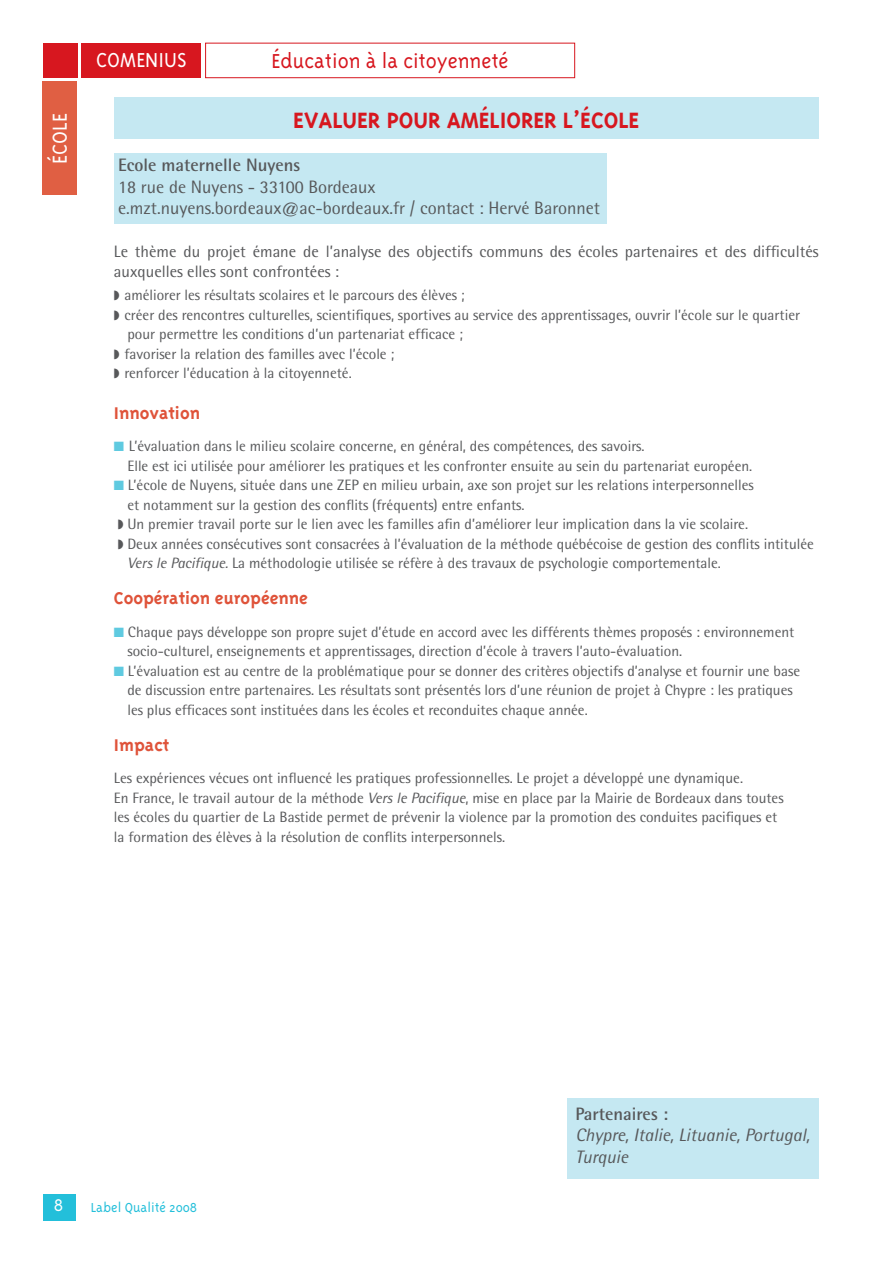
<style>
.page{position:relative;width:893px;height:1263px;background:#fff}
.page>*{position:absolute;margin:0;border:0;box-sizing:border-box;transform-origin:0 0}
.t1{font:700 25.5px "Triplex";color:#d7171f}
.t2{font:300 23.25px "Triplex";color:#d7171f}
.t3{font:300 23.25px "Triplex";color:#fff}
.t4{font:700 19.5px "Triplex";color:#df533a}
.t5{font:300 19.5px "Triplex";color:#fff}
.t6{font:18px/21.6px "Rotis Semi Sans";color:#57585a}
.t7{font:italic 18px/21.6px "Rotis Semi Sans";color:#57585a}
.t8{font:700 18px "Rotis Semi Sans";color:#57585a}
.t9{font:16.5px/19.8px "Rotis Semi Sans";color:#57585a}
.t10{font:15px/19.5px "Rotis Semi Sans";color:#57585a}
.t11{font:300 15px "Triplex";color:#23bfda}
.s1{color:#5fcae0}
.s2{font-style:italic}
</style>
<div class="page">
<div style="left:43px;top:1194px;width:32px;height:26px;background:#23bfda"></div>
<div style="left:43px;top:43px;width:35px;height:35px;background:#d7171f"></div>
<div style="left:43px;top:81px;width:34px;height:114px;background:#e05f43"></div>
<div style="left:82px;top:43px;width:119px;height:35px;background:#d7171f"></div>
<div style="left:205px;top:43px;width:370px;height:35px;border:1px solid #d7171f"></div>
<div style="left:114px;top:153px;width:493px;height:71px;background:#c5e8f2"></div>
<div style="left:114px;top:98px;width:705px;height:41px;background:#c5e8f2"></div>
<div style="left:567px;top:1098px;width:252px;height:80px;background:#c5e8f2"></div>
<h2 class="t3" style="left:47px;top:164px;width:52px;rotate:-90deg">école</h2>
<h2 class="t3" style="left:96px;top:47px;width:90px">comenius</h2>
<h2 class="t2" style="left:272px;top:48px;width:238px">éducation à la citoyenneté</h2>
<h1 class="t1" style="left:293px;top:106px;width:348px">Evaluer pour améliorer l’école</h1>
<p class="t8" style="left:118px;top:154px;width:184px">Ecole maternelle Nuyens</p>
<p class="t6" style="left:118px;top:175px;width:483px">18 rue de Nuyens - 33100 Bordeaux e.mzt.nuyens.bordeaux@ac-bordeaux.fr / contact : Hervé Baronnet</p>
<p class="t9" style="left:114px;top:241px;width:706px">Le thème du projet émane de l’analyse des objectifs communs des écoles partenaires et des difficultés auxquelles elles sont confrontées :</p>
<p class="t10" style="left:124px;top:285px;width:677px">améliorer les résultats scolaires et le parcours des élèves ;<br>créer des rencontres culturelles, scientifiques, sportives au service des apprentissages, ouvrir l’école sur le quartier pour permettre les conditions d’un partenariat efficace ;<br>favoriser la relation des familles avec l’école ;<br>renforcer l’éducation à la citoyenneté.</p>
<h3 class="t4" style="left:114px;top:402px;width:88px">Innovation</h3>
<p class="t10" style="left:127px;top:436px;width:626px;text-indent:-13px"><span class="s1">■</span> L’évaluation dans le milieu scolaire concerne, en général, des compétences, des savoirs.<br>Elle est ici utilisée pour améliorer les pratiques et les confronter ensuite au sein du partenariat européen.</p>
<p class="t10" style="left:127px;top:475px;width:688px;text-indent:-13px"><span class="s1">■</span> L’école de Nuyens, située dans une ZEP en milieu urbain, axe son projet sur les relations interpersonnelles<br>et notamment sur la gestion des conflits (fréquents) entre enfants.<br>Un premier travail porte sur le lien avec les familles afin d’améliorer leur implication dans la vie scolaire.<br>Deux années consécutives sont consacrées à l’évaluation de la méthode québécoise de gestion des conflits intitulée <span class="s2">Vers le Pacifique.</span> La méthodologie utilisée se réfère à des travaux de psychologie comportementale.</p>
<h3 class="t4" style="left:114px;top:587px;width:196px">Coopération européenne</h3>
<p class="t10" style="left:127px;top:622px;width:668px;text-indent:-14px"><span class="s1">■</span> Chaque pays développe son propre sujet d’étude en accord avec les différents thèmes proposés : environnement socio-culturel, enseignements et apprentissages, direction d’école à travers l’auto-évaluation.</p>
<p class="t10" style="left:127px;top:661px;width:674px;text-indent:-14px"><span class="s1">■</span> L’évaluation est au centre de la problématique pour se donner des critères objectifs d’analyse et fournir une base de discussion entre partenaires. Les résultats sont présentés lors d’une réunion de projet à Chypre : les pratiques les plus efficaces sont instituées dans les écoles et reconduites chaque année.</p>
<h3 class="t4" style="left:114px;top:734px;width:57px">Impact</h3>
<p class="t10" style="left:114px;top:768px;width:671px">Les expériences vécues ont influencé les pratiques professionnelles. Le projet a développé une dynamique.<br>En France, le travail autour de la méthode <span class="s2">Vers le Pacifique</span>, mise en place par la Mairie de Bordeaux dans toutes les écoles du quartier de La Bastide permet de prévenir la violence par la promotion des conduites pacifiques et la formation des élèves à la résolution de conflits interpersonnels.</p>
<h3 class="t5" style="left:54px;top:1194px;width:11px">8</h3>
<p class="t11" style="left:91px;top:1199px;width:108px">Label Qualité 2008</p>
<p class="t8" style="left:575px;top:1103px;width:94px">Partenaires :</p>
<p class="t7" style="left:575px;top:1124px;width:236px">Chypre, Italie, Lituanie, Portugal,<br>Turquie</p>
</div>
